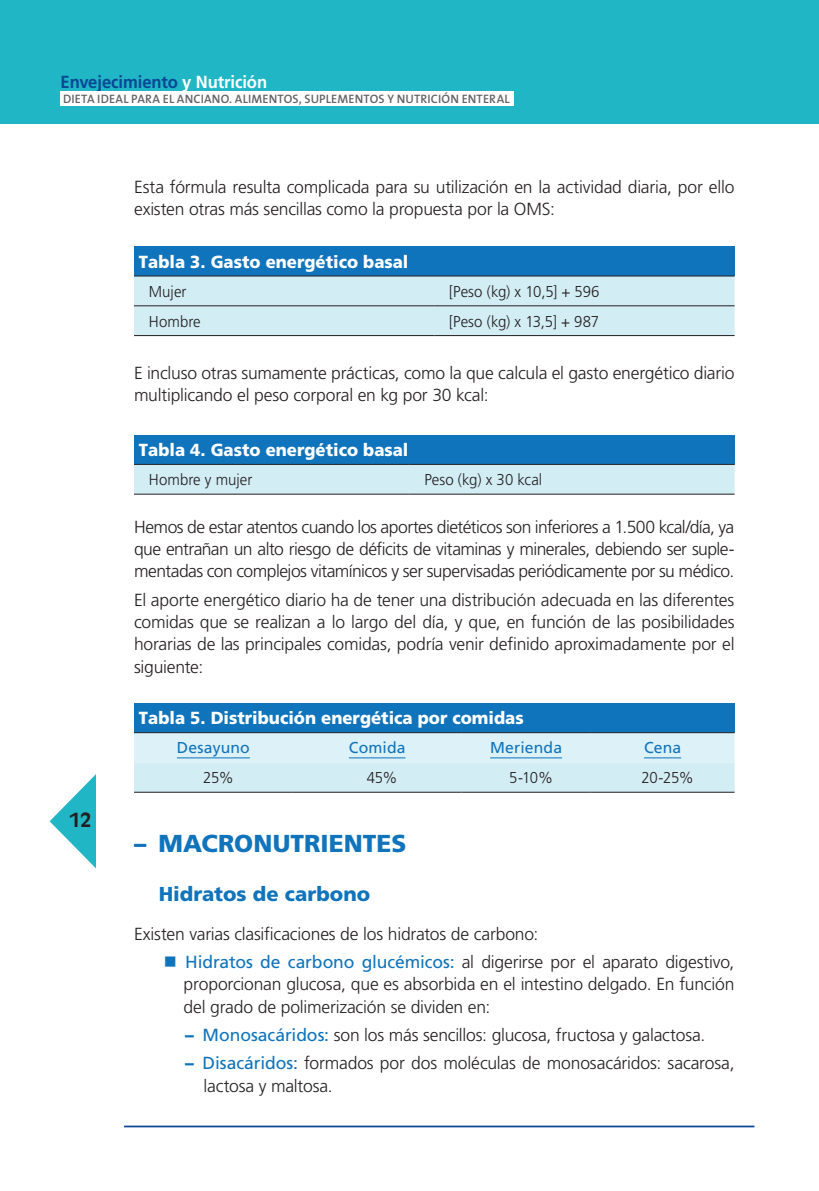
<style>
.page{position:relative;width:819px;height:1191px;background:#fff}
.page>*{position:absolute;margin:0;border:0;box-sizing:border-box;transform-origin:0 0}
.t1{font:900 24.5px "Frutiger LT Std";color:#1074bc}
._4_LADILLO_RANGO_2{font:900 20.12px "Frutiger LT Std";color:#1074bc}
.t2{font:700 19.25px "Antique Olive Std";color:#231f20}
._1A_TEXTO_GENERAL{font:300 17.5px/22.4px "Frutiger LT Std";letter-spacing:-.01em;color:#231f20}
._1A_TEXTO_GENERAL-2{font:900 17.5px "Frutiger LT Std";color:#fff;scale:.95 1}
.t3{font:700 17.5px "Frutiger LT Std";letter-spacing:-.005em;color:#074795;scale:.95 1}
.x_TEXTO_GENERAL{font:300 15.75px "Frutiger LT Std";letter-spacing:.005em;color:#231f20;scale:.95 1}
.x_NEGRILLAS{font:15.75px "Frutiger LT Std";letter-spacing:.01em;color:#1074bc}
.t4{font:600 12.25px "The Sans";letter-spacing:.015em;color:#636366}
.s1{color:#fff}
.s2{font-weight:400;color:#1074bc}
.s3{font-weight:900;color:#1074bc}
</style>
<div class="page">
<div style="left:0;top:0;width:819px;height:124px;background:#21b6c6"></div>
<hr style="left:124px;top:1125px;width:630px;height:2px;background:#074795">
<svg style="left:50px;top:774px;width:46px;height:94px"></svg>
<div style="left:61px;top:91px;width:452px;height:14px;background:#fff"></div>
<div style="left:134px;top:246px;width:600px;height:30px;background:#1074bc"></div>
<div style="left:134px;top:277px;width:600px;height:58px;background:#d3edf4"></div>
<hr style="left:134px;top:276px;width:300px;height:1px;background:#231f20">
<hr style="left:434px;top:276px;width:300px;height:1px;background:#231f20">
<hr style="left:134px;top:305px;width:300px;height:1px;background:#231f20">
<hr style="left:434px;top:305px;width:300px;height:1px;background:#231f20">
<hr style="left:134px;top:335px;width:300px;height:1px;background:#231f20">
<hr style="left:434px;top:335px;width:300px;height:1px;background:#231f20">
<div style="left:134px;top:434px;width:600px;height:30px;background:#1074bc"></div>
<div style="left:134px;top:465px;width:600px;height:29px;background:#d3edf4"></div>
<hr style="left:134px;top:464px;width:275px;height:1px;background:#231f20">
<hr style="left:409px;top:464px;width:325px;height:1px;background:#231f20">
<hr style="left:134px;top:494px;width:275px;height:1px;background:#231f20">
<hr style="left:409px;top:494px;width:325px;height:1px;background:#231f20">
<div style="left:134px;top:703px;width:600px;height:29px;background:#1074bc"></div>
<svg style="left:134px;top:733px;width:600px;height:59px;background:#d5edf4"></svg>
<hr style="left:134px;top:732px;width:159px;height:1px;background:#231f20">
<hr style="left:293px;top:732px;width:168px;height:1px;background:#231f20">
<hr style="left:461px;top:732px;width:129px;height:1px;background:#231f20">
<hr style="left:590px;top:732px;width:144px;height:1px;background:#231f20">
<hr style="left:134px;top:792px;width:159px;height:1px;background:#231f20">
<hr style="left:293px;top:792px;width:168px;height:1px;background:#231f20">
<hr style="left:461px;top:792px;width:129px;height:1px;background:#231f20">
<hr style="left:590px;top:792px;width:144px;height:1px;background:#231f20">
<hr style="left:177px;top:757px;width:73px;height:1px;background:#1074bc">
<hr style="left:349px;top:757px;width:56px;height:1px;background:#1074bc">
<hr style="left:490px;top:757px;width:72px;height:1px;background:#1074bc">
<hr style="left:644px;top:757px;width:37px;height:1px;background:#1074bc">
<p class="t3" style="left:61px;top:71px;width:219px">Envejecimiento <span class="s1">y Nutrición</span></p>
<p class="t4" style="left:63px;top:88px;width:448px">DIETA IDEAL PARA EL ANCIANO. ALIMENTOS, SUPLEMENTOS Y NUTRICIÓN ENTERAL</p>
<p class="t2" style="left:70px;top:808px;width:23px">12</p>
<p class="_1A_TEXTO_GENERAL" style="left:134px;top:176px;width:602px">Esta fórmula resulta complicada para su utilización en la actividad diaria, por ello existen otras más sencillas como la propuesta por la OMS:</p>
<p class="_1A_TEXTO_GENERAL-2" style="left:139px;top:251px;width:285px">Tabla 3. Gasto energético basal</p>
<p class="x_TEXTO_GENERAL" style="left:149px;top:282px;width:41px">Mujer</p>
<p class="x_TEXTO_GENERAL" style="left:449px;top:282px;width:160px">[Peso (kg) x 10,5] + 596</p>
<p class="x_TEXTO_GENERAL" style="left:149px;top:312px;width:56px">Hombre</p>
<p class="x_TEXTO_GENERAL" style="left:449px;top:312px;width:159px">[Peso (kg) x 13,5] + 987</p>
<p class="_1A_TEXTO_GENERAL" style="left:134px;top:362px;width:602px">E incluso otras sumamente prácticas, como la que calcula el gasto energético diario multiplicando el peso corporal en kg por 30 kcal:</p>
<p class="_1A_TEXTO_GENERAL-2" style="left:139px;top:439px;width:285px">Tabla 4. Gasto energético basal</p>
<p class="x_TEXTO_GENERAL" style="left:149px;top:471px;width:110px">Hombre y mujer</p>
<p class="x_TEXTO_GENERAL" style="left:424px;top:471px;width:126px">Peso (kg) x 30 kcal</p>
<p class="_1A_TEXTO_GENERAL" style="left:134px;top:515px;width:602px;text-align:justify">Hemos de estar atentos cuando los aportes dietéticos son inferiores a 1.500 kcal/día, ya que entrañan un alto riesgo de déficits de vitaminas y minerales, debiendo ser suple&shy;mentadas con complejos vitamínicos y ser supervisadas periódicamente por su médico.</p>
<p class="_1A_TEXTO_GENERAL" style="left:134px;top:588px;width:602px;text-align:justify">El aporte energético diario ha de tener una distribución adecuada en las diferentes comidas que se realizan a lo largo del día, y que, en función de las posibilidades horarias de las principales comidas, podría venir definido aproximadamente por el siguiente:</p>
<p class="_1A_TEXTO_GENERAL-2" style="left:139px;top:707px;width:406px">Tabla 5. Distribución energética por comidas</p>
<p class="x_NEGRILLAS" style="left:177px;top:738px;width:74px">Desayuno</p>
<p class="x_NEGRILLAS" style="left:349px;top:738px;width:58px">Comida</p>
<p class="x_NEGRILLAS" style="left:490px;top:738px;width:73px">Merienda</p>
<p class="x_NEGRILLAS" style="left:644px;top:738px;width:39px">Cena</p>
<p class="x_TEXTO_GENERAL" style="left:203px;top:769px;width:34px">25%</p>
<p class="x_TEXTO_GENERAL" style="left:367px;top:769px;width:34px">45%</p>
<p class="x_TEXTO_GENERAL" style="left:509px;top:769px;width:48px">5-10%</p>
<p class="x_TEXTO_GENERAL" style="left:641px;top:769px;width:57px">20-25%</p>
<p class="t1" style="left:134px;top:828px;width:274px">– MACRONUTRIENTES</p>
<p class="_4_LADILLO_RANGO_2" style="left:159px;top:882px;width:213px">Hidratos de carbono</p>
<p class="_1A_TEXTO_GENERAL" style="left:134px;top:922px;width:406px">Existen varias clasificaciones de los hidratos de carbono:</p>
<p class="_1A_TEXTO_GENERAL" style="left:184px;top:951px;width:552px;text-align:justify"><span class="s2">Hidratos de carbono glucémicos:</span> al digerirse por el aparato digestivo, proporcionan glucosa, que es absorbida en el intestino delgado. En función del grado de polimerización se dividen en:</p>
<p class="_1A_TEXTO_GENERAL" style="left:185px;top:1024px;width:522px"><span class="s3">–</span> <span class="s2">Monosacáridos:</span> son los más sencillos: glucosa, fructosa y galactosa.</p>
<p class="_1A_TEXTO_GENERAL" style="left:203px;top:1052px;width:532px;text-indent:-18px"><span class="s3">–</span> <span class="s2">Disacáridos:</span> formados por dos moléculas de monosacáridos: sacarosa, lactosa y maltosa.</p>
</div>
